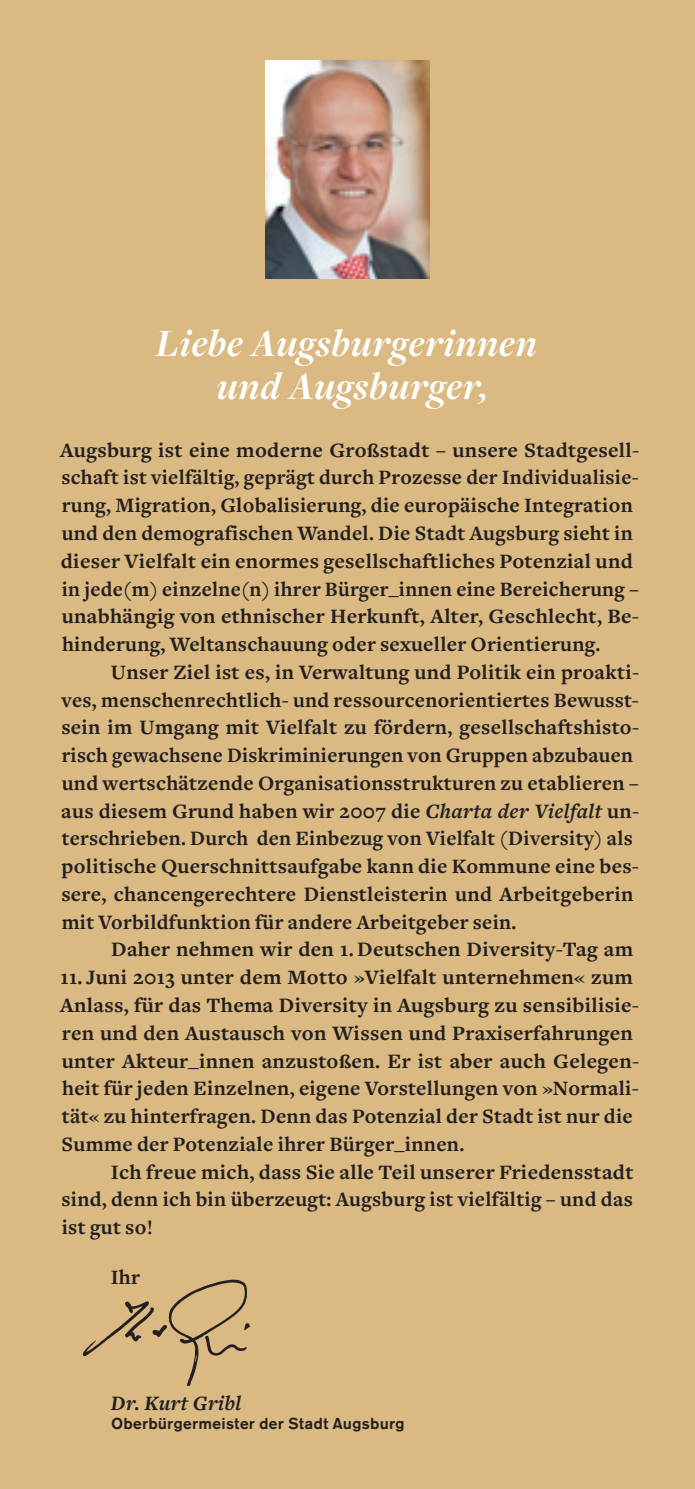
<style>
.page{position:relative;width:695px;height:1489px;background:#fff}
.page>*{position:absolute;margin:0;border:0;box-sizing:border-box;transform-origin:0 0}
.t1{font:italic 700 40px/42.5px "Freight Disp";letter-spacing:.02em;color:#fff;text-align:center}
.t2{font:700 21.25px/27.8px "Freight Text";letter-spacing:.015em;color:#231f20}
.t3{font:italic 700 21.25px "Freight Text";letter-spacing:.015em;color:#231f20}
.t4{font:500 15.75px "AG Old Face BQ";letter-spacing:.045em;color:#231f20}
.s1{font-family:"Relato";font-size:18.75px}
.s2{font-style:italic}
</style>
<div class="page">
<div style="left:0;top:0;width:694px;height:1488px;background:#daba82"></div>
<img style="left:266px;top:60px;width:163px;height:218px">
<img style="left:82px;top:1279px;width:168px;height:107px">
<h1 class="t1" style="left:156px;top:323px;width:382px">Liebe Augsburgerinnen und Augsburger,</h1>
<p class="t2" style="left:60px;top:436px;width:580px">Augsburg ist eine moderne Gro<span class="s1">ß</span>stadt – unsere Stadtgesell&shy;schaft ist vielfältig, geprägt durch Prozesse der Individualisie&shy;rung, Migration, Globalisierung, die europäische Integration und den demografischen Wandel. Die Stadt Augsburg sieht in dieser Vielfalt ein enormes gesellschaftliches Potenzial und in jede(m) einzelne(n) ihrer Bürger_innen eine Bereicherung – unabhängig von ethnischer Herkunft, Alter, Geschlecht, Be&shy;hinderung, Weltanschauung oder sexueller Orientierung.</p>
<p class="t2" style="left:61px;top:658px;width:579px;text-indent:50px">Unser Ziel ist es, in Verwaltung und Politik ein proakti&shy;ves, menschenrechtlich- und ressourcenorientiertes Bewusst&shy;sein im Umgang mit Vielfalt zu fördern, gesellschaftshisto&shy;risch gewachsene Diskriminierungen von Gruppen abzubauen und wertschätzende Organisationsstrukturen zu etablieren – aus diesem Grund haben wir 2007 die <span class="s2">Charta der Vielfalt</span> un&shy;terschrieben. Durch den Einbezug von Vielfalt (Diversity) als politische Querschnittsaufgabe kann die Kommune eine bes&shy;sere, chancengerechtere Dienstleisterin und Arbeitgeberin mit Vorbildfunktion für andere Arbeitgeber sein.</p>
<p class="t2" style="left:111px;top:936px;width:523px">Daher nehmen wir den 1. Deutschen Diversity-Tag am</p>
<p class="t2" style="left:60px;top:963px;width:580px">11. Juni 2013 unter dem Motto »Vielfalt unternehmen« zum Anlass, für das Thema Diversity in Augsburg zu sensibilisie&shy;ren und den Austausch von Wissen und Praxiserfahrungen unter Akteur_innen anzusto<span class="s1">ß</span>en. Er ist aber auch Gelegen&shy;heit für jeden Einzelnen, eigene Vorstellungen von »Normali&shy;tät« zu hinterfragen. Denn das Potenzial der Stadt ist nur die Summe der Potenziale ihrer Bürger_innen.</p>
<p class="t2" style="left:61px;top:1158px;width:573px;text-align:justify;text-indent:49px">Ich freue mich, dass Sie alle Teil unserer Friedensstadt sind, denn ich bin überzeugt: Augsburg ist vielfältig – und das ist gut so!</p>
<p class="t2" style="left:111px;top:1263px;width:31px">Ihr</p>
<p class="t3" style="left:111px;top:1391px;width:132px">Dr. Kurt Gribl</p>
<p class="t4" style="left:111px;top:1413px;width:294px">Oberbürgermeister der Stadt Augsburg</p>
</div>
